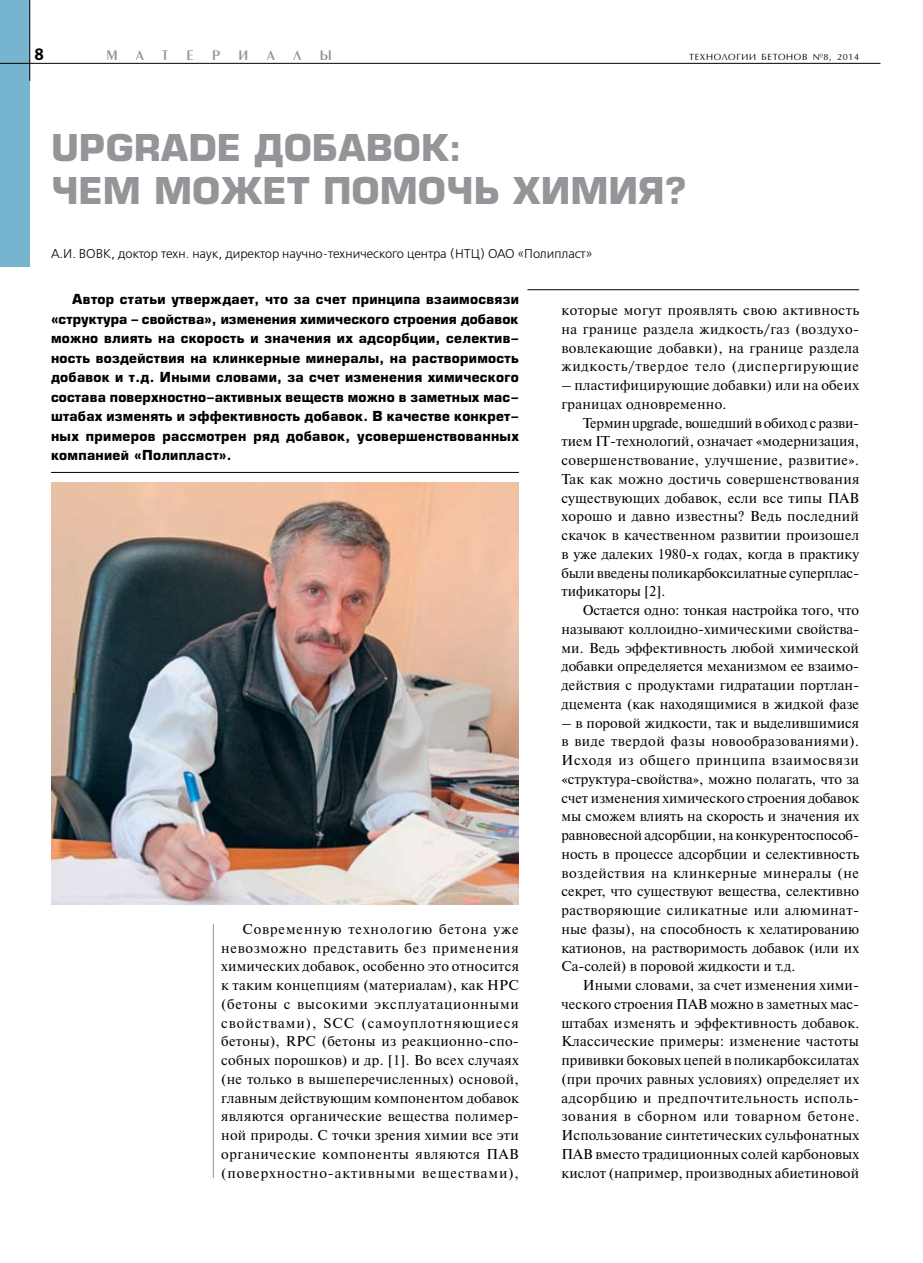
<style>
.page{position:relative;width:923px;height:1263px;background:#fff}
.page>*{position:absolute;margin:0;border:0;box-sizing:border-box;transform-origin:0 0}
.t1{font:700 36px/43.2px "Europe";color:#939598}
.t2{font:14.55px "Penta Demi";color:#939598}
.t3{font:14.25px/18.8px "Newton C";letter-spacing:.01em;color:#000;text-align:justify}
.t4{font:700 13.5px/19.5px "Europe";letter-spacing:.02em;color:#000;text-align:justify}
.t5{font:12.75px "Free Set C";color:#000}
.t6{font:9px "AG Opus";letter-spacing:.08em;color:#000}
</style>
<div class="page">
<div style="left:0;top:0;width:30px;height:267px;background:#76b4cf"></div>
<hr style="left:527px;top:289px;width:332px;height:1px;background:#000">
<hr style="left:51px;top:472px;width:468px;height:1px;background:#000">
<img style="left:51px;top:483px;width:468px;height:421px">
<hr style="left:213px;top:924px;width:1px;height:254px;background:#939598">
<hr style="left:29px;top:0;width:1px;height:81px;background:#000">
<hr style="left:0;top:63px;width:880px;height:1px;background:#000">
<p class="t2" style="left:106px;top:48px;width:13px">М</p>
<p class="t2" style="left:136px;top:48px;width:34px">А Т</p>
<p class="t2" style="left:186px;top:48px;width:9px">Е</p>
<p class="t2" style="left:212px;top:48px;width:9px">Р</p>
<p class="t2" style="left:238px;top:48px;width:11px">И</p>
<p class="t2" style="left:267px;top:48px;width:10px">А</p>
<p class="t2" style="left:293px;top:48px;width:9px">Л</p>
<p class="t2" style="left:320px;top:48px;width:14px">Ы</p>
<p class="t6" style="left:689px;top:51px;width:172px">ТЕХНОЛОГИИ БЕТОНОВ №8, 2014</p>
<h1 class="t1" style="left:51px;top:126px;width:637px">UPGRADE ДОБАВОК:<br>ЧЕМ МОЖЕТ ПОМОЧЬ ХИМИЯ?</h1>
<p class="t5" style="left:51px;top:246px;width:542px">А.И. ВОВК, доктор техн. наук, директор научно-технического центра (НТЦ) ОАО «Полипласт»</p>
<p class="t4" style="left:51px;top:290px;width:469px;text-indent:21px">Автор статьи утверждает, что за счет принципа взаимосвязи «структура – свойства», изменения химического строения добавок можно влиять на скорость и значения их адсорбции, селектив&shy;ность воздействия на клинкерные минералы, на растворимость добавок и т.д. Иными словами, за счет изменения химического состава поверхностно-активных веществ можно в заметных мас&shy;штабах изменять и эффективность добавок. В качестве конкрет&shy;ных примеров рассмотрен ряд добавок, усовершенствованных компанией «Полипласт».</p>
<p class="t3" style="left:561px;top:301px;width:299px">которые могут проявлять свою активность на границе раздела жидкость/газ (воздухо&shy;вовлекающие добавки), на границе раздела жидкость/твердое тело (диспергирующие</p>
<p class="t3" style="left:561px;top:376px;width:299px">– пластифицирующие добавки) или на обеих границах одновременно.</p>
<p class="t3" style="left:561px;top:413px;width:299px;text-indent:21px">Термин upgrade, вошедший в обиход с разви&shy;тием IT-технологий, означает «модернизация, совершенствование, улучшение, развитие».<br>Так как можно достичь совершенствования существующих добавок, если все типы ПАВ хорошо и давно известны? Ведь последний скачок в качественном развитии произошел в уже далеких 1980-х годах, когда в практику были введены поликарбоксилатные суперплас&shy;тификаторы [2].</p>
<p class="t3" style="left:561px;top:601px;width:299px;text-indent:21px">Остается одно: тонкая настройка того, что называют коллоидно-химическими свойства&shy;ми. Ведь эффективность любой химической добавки определяется механизмом ее взаимо&shy;действия с продуктами гидратации портлан&shy;дцемента (как находящимися в жидкой фазе</p>
<p class="t3" style="left:561px;top:713px;width:299px">– в поровой жидкости, так и выделившимися в виде твердой фазы новообразованиями).<br>Исходя из общего принципа взаимосвязи «структура-свойства», можно полагать, что за счет изменения химического строения добавок мы сможем влиять на скорость и значения их равновесной адсорбции, на конкурентоспособ&shy;ность в процессе адсорбции и селективность воздействия на клинкерные минералы (не секрет, что существуют вещества, селективно растворяющие силикатные или алюминат&shy;ные фазы), на способность к хелатированию катионов, на растворимость добавок (или их Са-солей) в поровой жидкости и т.д.</p>
<p class="t3" style="left:561px;top:976px;width:299px;text-indent:21px">Иными словами, за счет изменения хими&shy;ческого строения ПАВ можно в заметных мас&shy;штабах изменять и эффективность добавок.<br>Классические примеры: изменение частоты прививки боковых цепей в поликарбоксилатах (при прочих равных условиях) определяет их адсорбцию и предпочтительность исполь&shy;зования в сборном или товарном бетоне.<br>Использование синтетических сульфонатных ПАВ вместо традиционных солей карбоновых кислот (например, производных абиетиновой</p>
<p class="t3" style="left:221px;top:920px;width:299px;text-indent:21px">Современную технологию бетона уже невозможно представить без применения химических добавок, особенно это относится к таким концепциям (материалам), как HPC (бетоны с высокими эксплуатационными свойствами), SCC (самоуплотняющиеся бетоны), RPC (бетоны из реакционно-спо&shy;собных порошков) и др. [1]. Во всех случаях (не только в вышеперечисленных) основой, главным действующим компонентом добавок являются органические вещества полимер&shy;ной природы. С точки зрения химии все эти органические компоненты являются ПАВ (поверхностно-активными веществами),</p>
</div>
